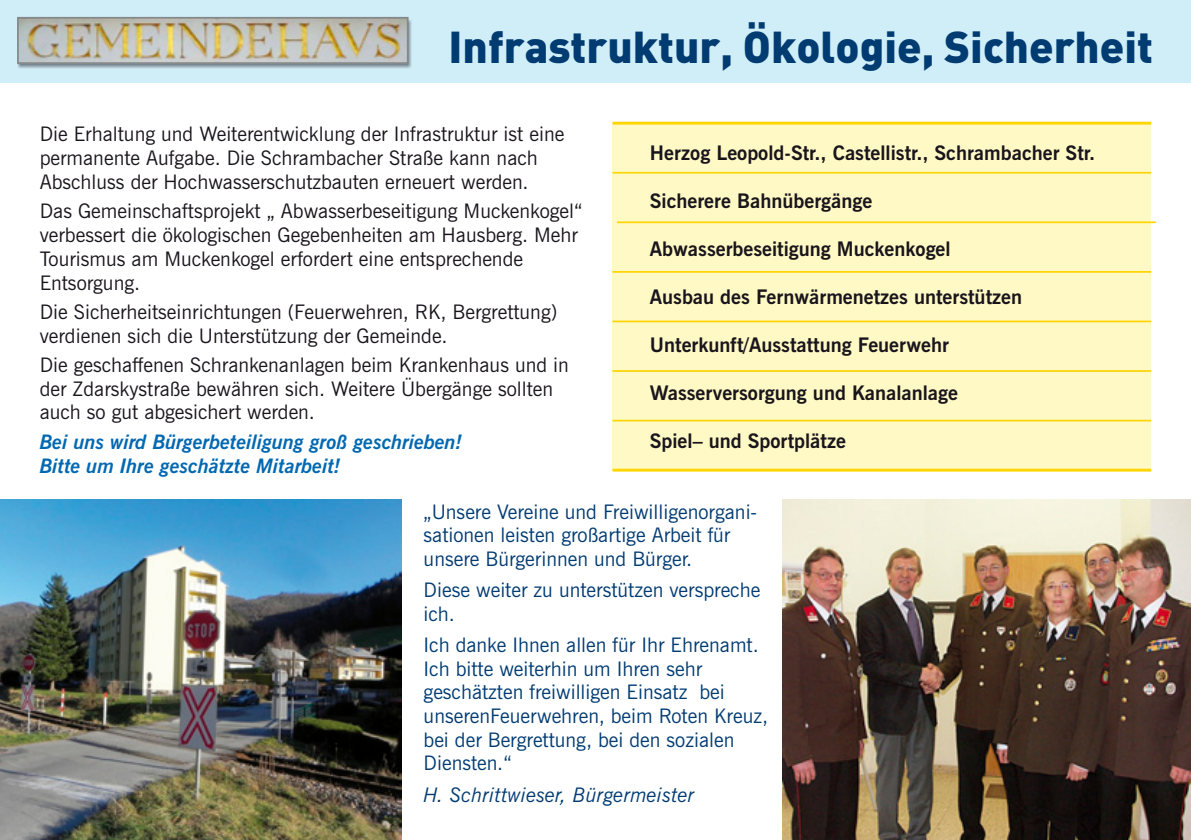
<style>
.page{position:relative;width:1191px;height:840px;background:#fff}
.page>*{position:absolute;margin:0;border:0;box-sizing:border-box;transform-origin:0 0}
.t1{font:900 44px "DIN";color:#003b72}
.t2{font:20px/24px "News Gothic BT";color:#19151c}
.t3{font:20px/23.6px "News Gothic BT";color:#003b72}
.t4{font:700 20px "News Gothic BT";color:#19151c}
.t5{font:italic 700 20px/24px "News Gothic BT";color:#0068b1}
.t6{font:italic 20px "News Gothic BT";color:#003b72}
</style>
<div class="page">
<div style="left:612px;top:123px;width:539px;height:347px;background:#fff9c5"></div>
<hr style="left:612px;top:122px;width:539px;height:2px;background:#ffd400">
<hr style="left:612px;top:172px;width:539px;height:1px;background:#ffd400">
<hr style="left:617px;top:221px;width:538px;height:2px;background:#ffd400">
<hr style="left:612px;top:271px;width:539px;height:1px;background:#ffd400">
<hr style="left:612px;top:320px;width:539px;height:2px;background:#ffd400">
<hr style="left:612px;top:370px;width:539px;height:1px;background:#ffd400">
<hr style="left:612px;top:468px;width:539px;height:3px;background:#ffd400">
<hr style="left:612px;top:419px;width:539px;height:2px;background:#ffd400">
<div style="left:0;top:0;width:1191px;height:82px;background:#d0eef8"></div>
<img style="left:18px;top:19px;width:393px;height:50px">
<img style="left:411px;top:19px;width:1px;height:50px">
<img style="left:20px;top:20px;width:385px;height:41px">
<div style="left:17px;top:17px;width:391px;height:47px;border:2px solid #848888"></div>
<img style="left:0;top:499px;width:401px;height:340px">
<img style="left:783px;top:499px;width:408px;height:340px">
<h1 class="t1" style="left:448px;top:17px;width:706px">Infrastruktur, Ökologie, Sicherheit</h1>
<p class="t2" style="left:40px;top:124px;width:526px">Die Erhaltung und Weiterentwicklung der Infrastruktur ist eine permanente Aufgabe. Die Schrambacher Straße kann nach<br>Abschluss der Hochwasserschutzbauten erneuert werden.</p>
<p class="t2" style="left:40px;top:200px;width:544px">Das Gemeinschaftsprojekt „ Abwasserbeseitigung Muckenkogel“ verbessert die ökologischen Gegebenheiten am Hausberg. Mehr Tourismus am Muckenkogel erfordert eine entsprechende Entsorgung.</p>
<p class="t2" style="left:40px;top:301px;width:519px">Die Sicherheitseinrichtungen (Feuerwehren, RK, Bergrettung) verdienen sich die Unterstützung der Gemeinde.</p>
<p class="t2" style="left:40px;top:354px;width:531px">Die geschaffenen Schrankenanlagen beim Krankenhaus und in der Zdarskystraße bewähren sich. Weitere Übergänge sollten auch so gut abgesichert werden.</p>
<p class="t5" style="left:40px;top:431px;width:424px">Bei uns wird Bürgerbeteiligung groß geschrieben!<br>Bitte um Ihre geschätzte Mitarbeit!</p>
<p class="t4" style="left:650px;top:145px;width:447px">Herzog Leopold-Str., Castellistr., Schrambacher Str.</p>
<p class="t4" style="left:650px;top:193px;width:224px">Sicherere Bahnübergänge</p>
<p class="t4" style="left:650px;top:240px;width:302px">Abwasserbeseitigung Muckenkogel</p>
<p class="t4" style="left:650px;top:288px;width:374px">Ausbau des Fernwärmenetzes unterstützen</p>
<p class="t4" style="left:650px;top:336px;width:301px">Unterkunft/Ausstattung Feuerwehr</p>
<p class="t4" style="left:650px;top:384px;width:309px">Wasserversorgung und Kanalanlage</p>
<p class="t4" style="left:650px;top:432px;width:197px">Spiel– und Sportplätze</p>
<p class="t3" style="left:423px;top:501px;width:335px">„Unsere Vereine und Freiwilligenorgani&shy;sationen leisten großartige Arbeit für unsere Bürgerinnen und Bürger.</p>
<p class="t3" style="left:423px;top:579px;width:338px">Diese weiter zu unterstützen verspreche ich.</p>
<p class="t3" style="left:423px;top:634px;width:346px">Ich danke Ihnen allen für Ihr Ehrenamt.<br>Ich bitte weiterhin um Ihren sehr geschätzten freiwilligen Einsatz bei unserenFeuerwehren, beim Roten Kreuz, bei der Bergrettung, bei den sozialen Diensten.“</p>
<p class="t6" style="left:423px;top:785px;width:272px">H. Schrittwieser, Bürgermeister</p>
</div>
